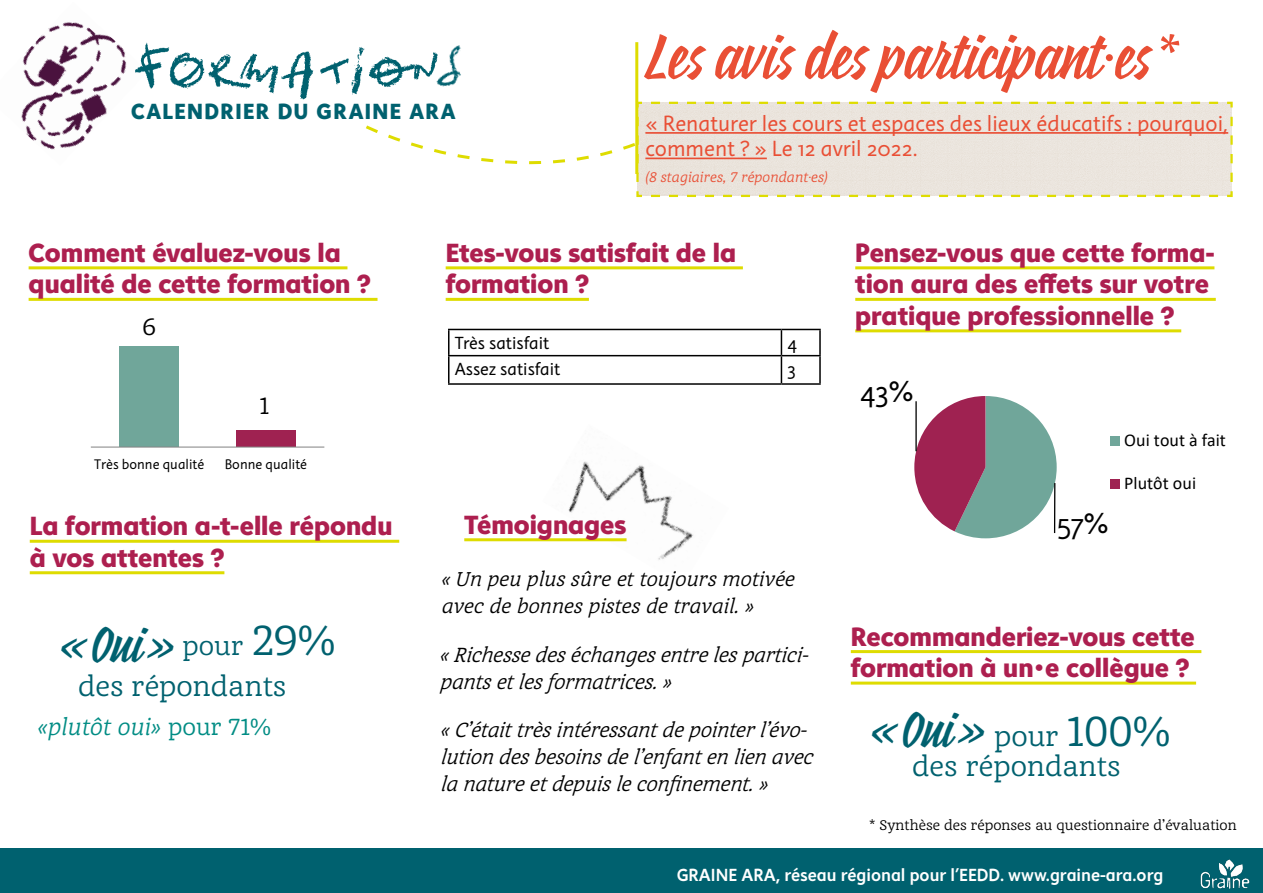
<style>
.page{position:relative;width:1263px;height:893px;background:#fff}
.page>*{position:absolute;margin:0;border:0;box-sizing:border-box;transform-origin:0 0}
.t1{font:61.5px "Suzee FY";color:#e94f35}
.t2{font:48px "Suzee FY";color:#00616f}
.t3{font:28.8px "Instant";color:#000}
.t4{font:800 27px/31.5px "Instant";color:#ad1f4f}
.t5{font:27px "Achille IIFY";color:#00616f}
.t6{font:22.8px "Achille IIFY";color:#000}
.t7{font:22.5px/25.5px "Instant";color:#e94f35}
.t8{font:800 22.5px "Instant";letter-spacing:.06em;color:#00616f}
.t9{font:italic 22.5px "Achille IIFY";color:#008c84}
.t10{font:italic 19.65px/27px "Achille IIFY";color:#000}
.t11{font:italic 19.35px/27px "Achille IIFY";color:#000}
.t12{font:18px "Instant Slow";color:#fff}
.t13{font:18px "Instant";color:#000}
.t14{font:18px "Calibri";letter-spacing:.005em;color:#000}
.t15{font:14.25px "Instant";color:#000}
.t16{font:13.5px "Achille IIFY";color:#000}
.t17{font:italic 13.5px "Achille IIFY";color:#e94f35}
.s1{font-family:"Instant"}
.s2{font-family:"Instant";font-style:normal}
.s3{font-style:normal}
.s4{font-family:"Achille IIFY";font-size:27px}
.s5{font-family:"Achille IIFY";font-size:40.5px}
</style>
<div class="page">
<div style="left:0;top:848px;width:1263px;height:45px;background:#00616f"></div>
<img style="left:1200px;top:859px;width:50px;height:30px">
<hr style="left:448px;top:329px;width:333px;height:1px;background:#000">
<hr style="left:781px;top:329px;width:40px;height:1px;background:#000">
<hr style="left:819px;top:330px;width:2px;height:25px;background:#000">
<hr style="left:448px;top:355px;width:333px;height:1px;background:#000">
<svg style="left:448px;top:330px;width:1px;height:53px"></svg>
<hr style="left:781px;top:355px;width:40px;height:1px;background:#000">
<svg style="left:781px;top:330px;width:1px;height:53px"></svg>
<hr style="left:819px;top:356px;width:2px;height:27px;background:#000">
<hr style="left:448px;top:383px;width:333px;height:2px;background:#000">
<hr style="left:781px;top:383px;width:40px;height:2px;background:#000">
<hr style="left:446px;top:266px;width:297px;height:3px;background:#dedc00">
<hr style="left:446px;top:298px;width:143px;height:3px;background:#dedc00">
<hr style="left:29px;top:266px;width:318px;height:3px;background:#dedc00">
<hr style="left:29px;top:298px;width:348px;height:3px;background:#dedc00">
<svg style="left:366px;top:125px;width:269px;height:40px"></svg>
<div style="left:636px;top:101px;width:597px;height:97px;background:#eae4dd"></div>
<hr style="left:645px;top:132px;width:583px;height:2px;background:#e94f35">
<hr style="left:645px;top:158px;width:122px;height:1px;background:#e94f35">
<hr style="left:635px;top:42px;width:3px;height:132px;background:#dedc00">
<hr style="left:855px;top:266px;width:359px;height:3px;background:#dedc00">
<hr style="left:855px;top:298px;width:361px;height:3px;background:#dedc00">
<hr style="left:855px;top:329px;width:326px;height:3px;background:#dedc00">
<img style="left:542px;top:461px;width:151px;height:99px">
<hr style="left:464px;top:538px;width:162px;height:3px;background:#dedc00">
<hr style="left:30px;top:540px;width:369px;height:3px;background:#dedc00">
<hr style="left:30px;top:571px;width:194px;height:3px;background:#dedc00">
<img style="left:22px;top:22px;width:101px;height:123px">
<img style="left:21px;top:78px;width:56px;height:72px">
<img style="left:123px;top:42px;width:40px;height:47px">
<img style="left:163px;top:47px;width:42px;height:42px">
<img style="left:379px;top:56px;width:29px;height:31px">
<img style="left:408px;top:64px;width:23px;height:16px">
<img style="left:431px;top:45px;width:30px;height:42px">
<img style="left:208px;top:54px;width:21px;height:33px">
<img style="left:229px;top:53px;width:53px;height:41px">
<img style="left:282px;top:51px;width:32px;height:49px">
<img style="left:320px;top:62px;width:17px;height:23px">
<img style="left:337px;top:47px;width:42px;height:48px">
<hr style="left:851px;top:650px;width:350px;height:3px;background:#dedc00">
<hr style="left:851px;top:682px;width:345px;height:3px;background:#dedc00">
<div style="left:119px;top:347px;width:60px;height:100px;background:#70a69a"></div>
<div style="left:236px;top:430px;width:60px;height:17px;background:#9f2251"></div>
<hr style="left:91px;top:447px;width:233px;height:1px;background:#868686">
<svg style="left:914px;top:396px;width:143px;height:142px"></svg>
<hr style="left:1054px;top:483px;width:1px;height:50px;background:#000">
<hr style="left:915px;top:401px;width:2px;height:50px;background:#000">
<div style="left:1110px;top:436px;width:10px;height:10px;background:#70a69a"></div>
<div style="left:1110px;top:479px;width:10px;height:10px;background:#9f2251"></div>
<p class="t8" style="left:131px;top:96px;width:326px">CALENDRIER DU GRAINE ARA</p>
<h1 class="t1" style="left:647px;top:14px;width:535px">Les avis des participant<span class="s1">·</span>es*</h1>
<p class="t7" style="left:645px;top:110px;width:584px">« Renaturer les cours et espaces des lieux éducatifs : pourquoi, comment ? » Le 12 avril 2022.</p>
<p class="t17" style="left:645px;top:168px;width:184px">(8 stagiaires, 7 répondant<span class="s2">·</span>es)</p>
<p class="t4" style="left:29px;top:236px;width:344px">Comment évaluez-vous la qualité de cette formation ?</p>
<p class="t6" style="left:142px;top:311px;width:15px">6</p>
<p class="t6" style="left:260px;top:391px;width:11px">1</p>
<p class="t15" style="left:94px;top:455px;width:112px">Très bonne qualité</p>
<p class="t15" style="left:225px;top:455px;width:84px">Bonne qualité</p>
<p class="t4" style="left:30px;top:509px;width:364px">La formation a-t-elle répondu à vos attentes ?</p>
<h2 class="t2" style="left:56px;top:612px;width:281px">«Oui»<sup>pour</sup> <sup>29%</sup></h2>
<p class="t5" style="left:78px;top:668px;width:210px">des répondants</p>
<p class="t9" style="left:38px;top:711px;width:234px">«plutôt oui» <span class="s3">pour 71%</span></p>
<p class="t4" style="left:446px;top:236px;width:292px">Etes-vous satisfait de la formation ?</p>
<p class="t13" style="left:455px;top:332px;width:96px">Très satisfait</p>
<p class="t13" style="left:787px;top:332px;width:11px">4</p>
<p class="t13" style="left:455px;top:358px;width:107px">Assez satisfait</p>
<p class="t13" style="left:787px;top:358px;width:10px">3</p>
<p class="t4" style="left:464px;top:507px;width:164px">Témoignages</p>
<p class="t11" style="left:442px;top:565px;width:356px">« Un peu plus sûre et toujours motivée avec de bonnes pistes de travail. »</p>
<p class="t10" style="left:440px;top:641px;width:373px">« Richesse des échanges entre les partici&shy;pants et les formatrices. »</p>
<p class="t10" style="left:441px;top:716px;width:377px">« C’était très intéressant de pointer l’évo&shy;lution des besoins de l’enfant en lien avec la nature et depuis le confinement. »</p>
<p class="t4" style="left:855px;top:236px;width:361px">Pensez-vous que cette forma&shy;tion aura des effets sur votre pratique professionnelle ?</p>
<p class="t3" style="left:860px;top:373px;width:55px">43%</p>
<p class="t3" style="left:1057px;top:505px;width:53px">57%</p>
<p class="t14" style="left:1124px;top:427px;width:103px">Oui tout à fait</p>
<p class="t14" style="left:1124px;top:471px;width:73px">Plutôt oui</p>
<p class="t4" style="left:851px;top:619px;width:345px">Recommanderiez-vous cette formation à un•e collègue ?</p>
<h2 class="t2" style="left:867px;top:697px;width:305px">«Oui»<span class="s4">pour</span> <span class="s5">100%</span></h2>
<p class="t5" style="left:912px;top:748px;width:210px">des répondants</p>
<p class="t16" style="left:870px;top:815px;width:369px">* Synthèse des réponses au questionnaire d’évaluation</p>
<p class="t12" style="left:677px;top:864px;width:488px">GRAINE ARA, réseau régional pour l’EEDD. www.graine-ara.org</p>
</div>
